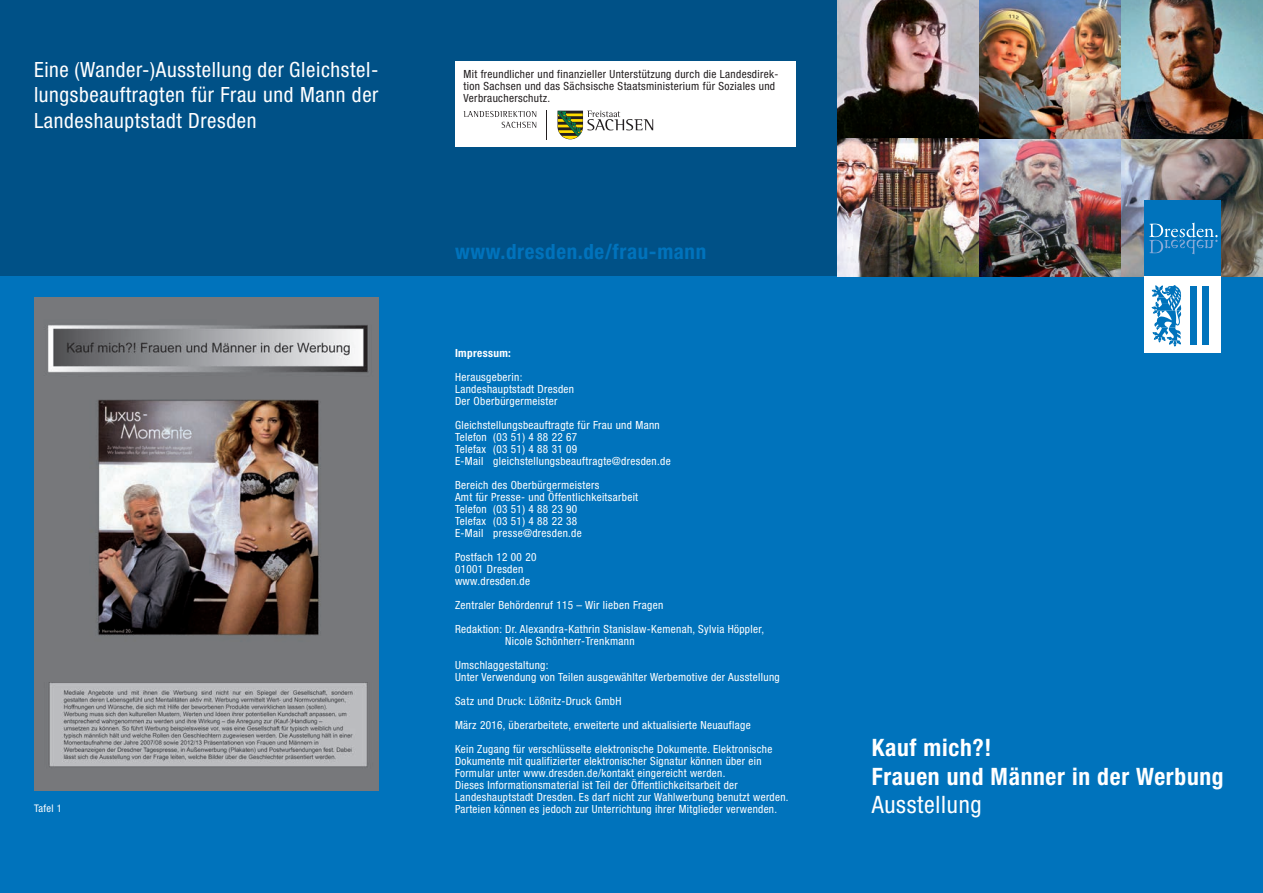
<style>
.page{position:relative;width:1263px;height:893px;background:#fff}
.page>*{position:absolute;margin:0;border:0;box-sizing:border-box;transform-origin:0 0}
.t1{font:700 condensed 24px/28.5px "Helvetica Neue LT Std";letter-spacing:.03em;color:#fff}
.t2{font:condensed 24px "Helvetica Neue LT Std";letter-spacing:.03em;color:#fff}
.t3{font:condensed 21px/25.5px "Helvetica Neue LT Std";letter-spacing:.03em;color:#fff;text-align:justify}
.t4{font:700 condensed 21px "Helvetica Neue LT Std";letter-spacing:.03em;color:#0073bc}
.t5{font:condensed 11.25px/12px "Helvetica Neue LT Std";letter-spacing:.03em;color:#fff}
.t6{font:condensed 11.25px/12px "Helvetica Neue LT Std";letter-spacing:.03em;color:#231f20}
.t7{font:700 condensed 11.25px "Helvetica Neue LT Std";letter-spacing:.03em;color:#fff}
.t8{font:condensed 10.5px "Helvetica Neue LT Std";letter-spacing:.03em;color:#fff}
</style>
<div class="page">
<div style="left:0;top:0;width:838px;height:276px;background:#005187"></div>
<div style="left:0;top:276px;width:1263px;height:617px;background:#0073bc"></div>
<img style="left:34px;top:298px;width:344px;height:493px">
<img style="left:838px;top:0;width:425px;height:276px">
<div style="left:1144px;top:200px;width:76px;height:76px;background:#0073bc"></div>
<div style="left:1144px;top:276px;width:76px;height:77px;background:#fff"></div>
<svg style="left:1149px;top:223px;width:68px;height:31px"></svg>
<div style="left:1190px;top:286px;width:6px;height:58px;background:#0073bc"></div>
<div style="left:1203px;top:286px;width:6px;height:58px;background:#0073bc"></div>
<svg style="left:1152px;top:285px;width:29px;height:61px"></svg>
<div style="left:455px;top:62px;width:340px;height:85px;background:#fff"></div>
<svg style="left:557px;top:111px;width:96px;height:28px"></svg>
<svg style="left:546px;top:111px;width:1px;height:29px"></svg>
<svg style="left:463px;top:111px;width:73px;height:17px"></svg>
<h2 class="t3" style="left:34px;top:56px;width:346px">Eine (Wander-)Ausstellung der Gleichstel&shy;lungsbeauftragten für Frau und Mann der Landeshauptstadt Dresden</h2>
<p class="t8" style="left:34px;top:802px;width:29px">Tafel 1</p>
<p class="t6" style="left:463px;top:68px;width:316px">Mit freundlicher und finanzieller Unterstützung durch die Landesdirek&shy;tion Sachsen und das Sächsische Staatsministerium für Soziales und<br>Verbraucherschutz.</p>
<h2 class="t4" style="left:455px;top:239px;width:253px">www.dresden.de/frau-mann</h2>
<p class="t7" style="left:455px;top:346px;width:57px">Impressum:</p>
<p class="t5" style="left:455px;top:371px;width:121px">Herausgeberin:<br>Landeshauptstadt Dresden<br>Der Oberbürgermeister</p>
<p class="t5" style="left:455px;top:419px;width:217px">Gleichstellungsbeauftragte für Frau und Mann Telefon (03 51) 4 88 22 67<br>Telefax (03 51) 4 88 31 09<br>E-Mail gleichstellungsbeauftragte@dresden.de</p>
<p class="t5" style="left:455px;top:479px;width:185px">Bereich des Oberbürgermeisters<br>Amt für Presse- und Öffentlichkeitsarbeit<br>Telefon (03 51) 4 88 23 90<br>Telefax (03 51) 4 88 22 38<br>E-Mail presse@dresden.de</p>
<p class="t5" style="left:455px;top:551px;width:83px">Postfach 12 00 20<br>01001 Dresden www.dresden.de</p>
<p class="t5" style="left:455px;top:593px;width:310px;line-height:24px">Zentraler Behördenruf 115 – Wir lieben Fragen<br>Redaktion: Dr. Alexandra-Kathrin Stanislaw-Kemenah, Sylvia Höppler,</p>
<p class="t5" style="left:455px;top:629px;width:181px;line-height:24px;text-indent:50px">Nicole Schönherr-Trenkmann<br>Umschlaggestaltung:</p>
<p class="t5" style="left:455px;top:665px;width:326px;line-height:24px">Unter Verwendung von Teilen ausgewählter Werbemotive der Ausstellung Satz und Druck: Lößnitz-Druck GmbH<br>März 2016, überarbeitete, erweiterte und aktualisierte Neuauflage<br>Kein Zugang für verschlüsselte elektronische Dokumente. Elektronische</p>
<p class="t5" style="left:455px;top:755px;width:335px">Dokumente mit qualifizierter elektronischer Signatur können über ein Formular unter www.dresden.de/kontakt eingereicht werden.<br>Dieses Informationsmaterial ist Teil der Öffentlichkeitsarbeit der Landeshauptstadt Dresden. Es darf nicht zur Wahlwerbung benutzt werden.<br>Parteien können es jedoch zur Unterrichtung ihrer Mitglieder verwenden.</p>
<h1 class="t1" style="left:872px;top:733px;width:353px">Kauf mich?!<br>Frauen und Männer in der Werbung</h1>
<h1 class="t2" style="left:872px;top:791px;width:111px">Ausstellung</h1>
</div>
